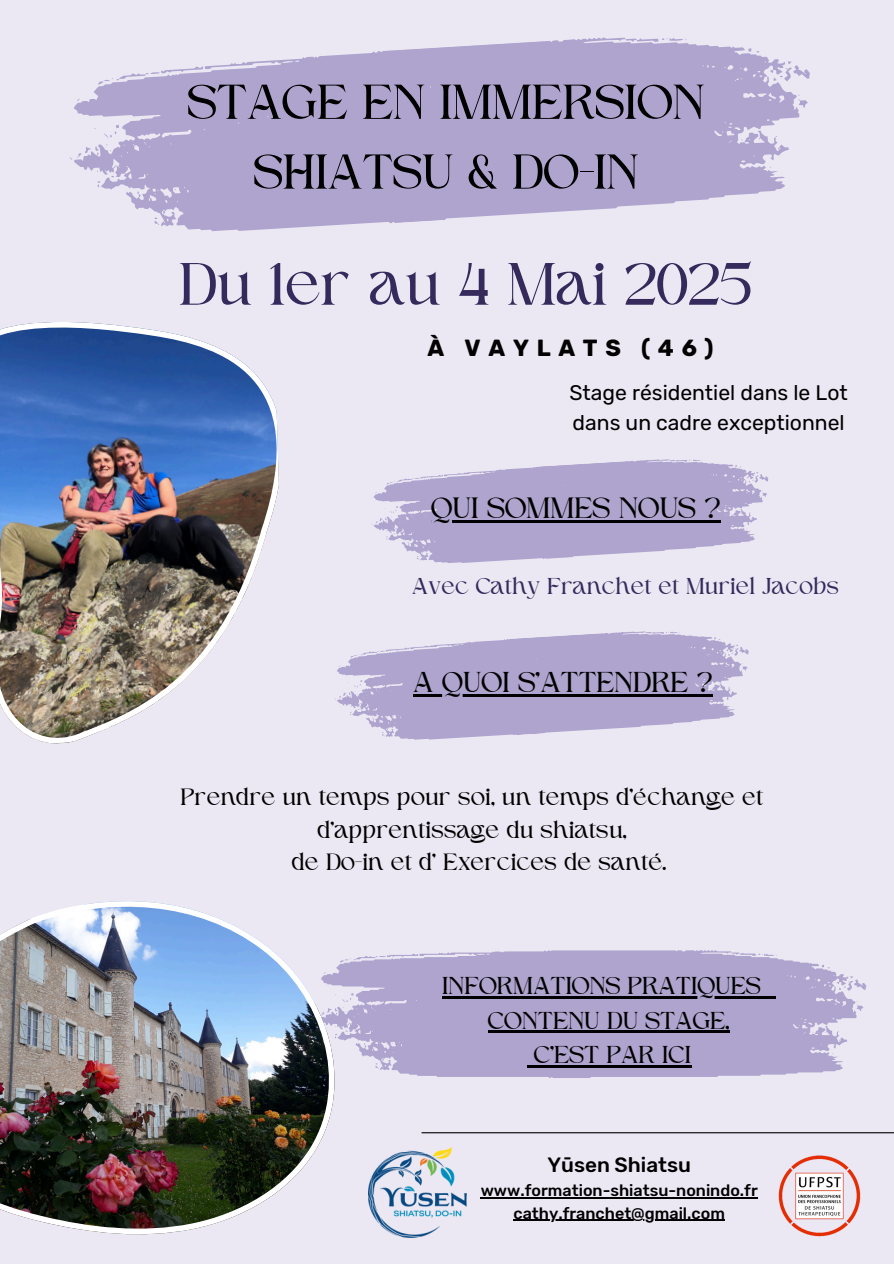
<style>
.page{position:relative;width:894px;height:1264px;background:#fff}
.page>*{position:absolute;margin:0;border:0;box-sizing:border-box;transform-origin:0 0}
.t1{font:60.9px "Higuen";color:#36295b}
.t2{font:49.95px/69.8px "Higuen";color:#000;text-align:center}
.t3{font:30px "Higuen";color:#000}
.t4{font:29.4px "Higuen";color:#000}
.t5{font:24.9px "Higuen";color:#000}
.t6{font:24px/32.7px "Higuen";color:#000;text-align:center}
.t7{font:23.4px "Higuen";color:#36295b}
.t8{font:700 23.25px "Rubik";letter-spacing:.33em;color:#000}
.t9{font:21.15px "Rubik";color:#000}
.t10{font:500 20.7px "Rubik";color:#000}
.t11{font:500 16.2px "Rubik";color:#000}
</style>
<div class="page">
<div style="left:0;top:0;width:893px;height:1263px;background:#ebe8f4"></div>
<hr style="left:421px;top:1132px;width:472px;height:1px;background:#000">
<img style="left:778px;top:1155px;width:83px;height:82px">
<img style="left:368px;top:1147px;width:98px;height:89px">
<svg style="left:374px;top:459px;width:389px;height:104px;fill:#afa4ce"></svg>
<svg style="left:669px;top:459px;width:33px;height:3px"></svg>
<svg style="left:386px;top:474px;width:57px;height:10px"></svg>
<svg style="left:746px;top:472px;width:22px;height:11px"></svg>
<svg style="left:761px;top:490px;width:6px;height:7px"></svg>
<svg style="left:372px;top:506px;width:26px;height:33px"></svg>
<svg style="left:749px;top:512px;width:2px;height:7px"></svg>
<svg style="left:416px;top:552px;width:6px;height:8px"></svg>
<hr style="left:431px;top:520px;width:289px;height:2px;background:#000">
<svg style="left:337px;top:631px;width:406px;height:109px;fill:#afa4ce"></svg>
<svg style="left:713px;top:637px;width:7px;height:3px"></svg>
<svg style="left:645px;top:631px;width:34px;height:3px"></svg>
<svg style="left:350px;top:647px;width:59px;height:10px"></svg>
<svg style="left:726px;top:644px;width:22px;height:12px"></svg>
<svg style="left:741px;top:663px;width:6px;height:8px"></svg>
<svg style="left:335px;top:680px;width:27px;height:35px"></svg>
<svg style="left:382px;top:728px;width:6px;height:8px"></svg>
<hr style="left:413px;top:694px;width:299px;height:2px;background:#000">
<svg style="left:335px;top:950px;width:521px;height:128px;background:#b4aad0"></svg>
<svg style="left:821px;top:964px;width:8px;height:4px"></svg>
<svg style="left:731px;top:952px;width:45px;height:4px"></svg>
<svg style="left:340px;top:953px;width:78px;height:9px"></svg>
<svg style="left:836px;top:976px;width:29px;height:15px"></svg>
<svg style="left:856px;top:1001px;width:7px;height:10px"></svg>
<svg style="left:335px;top:993px;width:18px;height:45px"></svg>
<svg style="left:375px;top:1058px;width:8px;height:11px"></svg>
<img style="left:0;top:901px;width:335px;height:333px">
<hr style="left:442px;top:995px;width:318px;height:3px;background:#000">
<hr style="left:760px;top:995px;width:15px;height:3px;background:#000">
<hr style="left:488px;top:1030px;width:241px;height:3px;background:#000">
<svg style="left:526px;top:1065px;width:8px;height:2px"></svg>
<hr style="left:534px;top:1065px;width:157px;height:2px;background:#000">
<img style="left:0;top:322px;width:279px;height:422px">
<svg style="left:74px;top:37px;width:726px;height:194px;fill:#afa4ce"></svg>
<svg style="left:748px;top:48px;width:11px;height:5px"></svg>
<svg style="left:137px;top:191px;width:4px;height:6px"></svg>
<svg style="left:97px;top:181px;width:3px;height:6px"></svg>
<svg style="left:625px;top:37px;width:61px;height:6px"></svg>
<svg style="left:98px;top:66px;width:105px;height:19px"></svg>
<svg style="left:76px;top:98px;width:4px;height:3px"></svg>
<svg style="left:769px;top:61px;width:41px;height:21px"></svg>
<svg style="left:104px;top:125px;width:15px;height:13px"></svg>
<svg style="left:797px;top:95px;width:11px;height:13px"></svg>
<svg style="left:106px;top:144px;width:5px;height:7px"></svg>
<svg style="left:70px;top:146px;width:29px;height:14px"></svg>
<svg style="left:154px;top:211px;width:11px;height:14px"></svg>
<hr style="left:480px;top:1197px;width:277px;height:1px;background:#000">
<hr style="left:513px;top:1219px;width:211px;height:1px;background:#000">
<h6 class="t2" style="left:188px;top:71px;width:518px">STAGE EN IMMERSION<br>SHIATSU &amp; DO-IN</h6>
<p class="t1" style="left:180px;top:259px;width:574px">Du 1er au 4 Mai 2025</p>
<h3 class="t8" style="left:427px;top:335px;width:287px">À VAYLATS (46)</h3>
<p class="t9" style="left:569px;top:380px;width:280px">Stage résidentiel dans le Lot</p>
<h3 class="t9" style="left:572px;top:410px;width:273px">dans un cadre exceptionnel</h3>
<h2 class="t3" style="left:431px;top:495px;width:290px">QUI SOMMES NOUS ?</h2>
<p class="t7" style="left:412px;top:576px;width:429px">Avec Cathy Franchet et Muriel Jacobs</p>
<h1 class="t4" style="left:413px;top:669px;width:301px">A QUOI S’ATTENDRE ?</h1>
<p class="t6" style="left:181px;top:782px;width:584px">Prendre un temps pour soi, un temps d’échange et d’apprentissage du shiatsu,<br>de Do-in et d’ Exercices de santé.</p>
<h4 class="t5" style="left:442px;top:975px;width:320px">INFORMATIONS PRATIQUES</h4>
<h4 class="t5" style="left:488px;top:1009px;width:243px">CONTENU DU STAGE,</h4>
<h4 class="t5" style="left:534px;top:1044px;width:159px">C’EST PAR ICI</h4>
<h6 class="t10" style="left:547px;top:1152px;width:145px">Yūsen Shiatsu</h6>
<p class="t11" style="left:480px;top:1180px;width:278px">www.formation-shiatsu-nonindo.fr</p>
<p class="t11" style="left:513px;top:1203px;width:213px">cathy.franchet@gmail.com</p>
</div>
